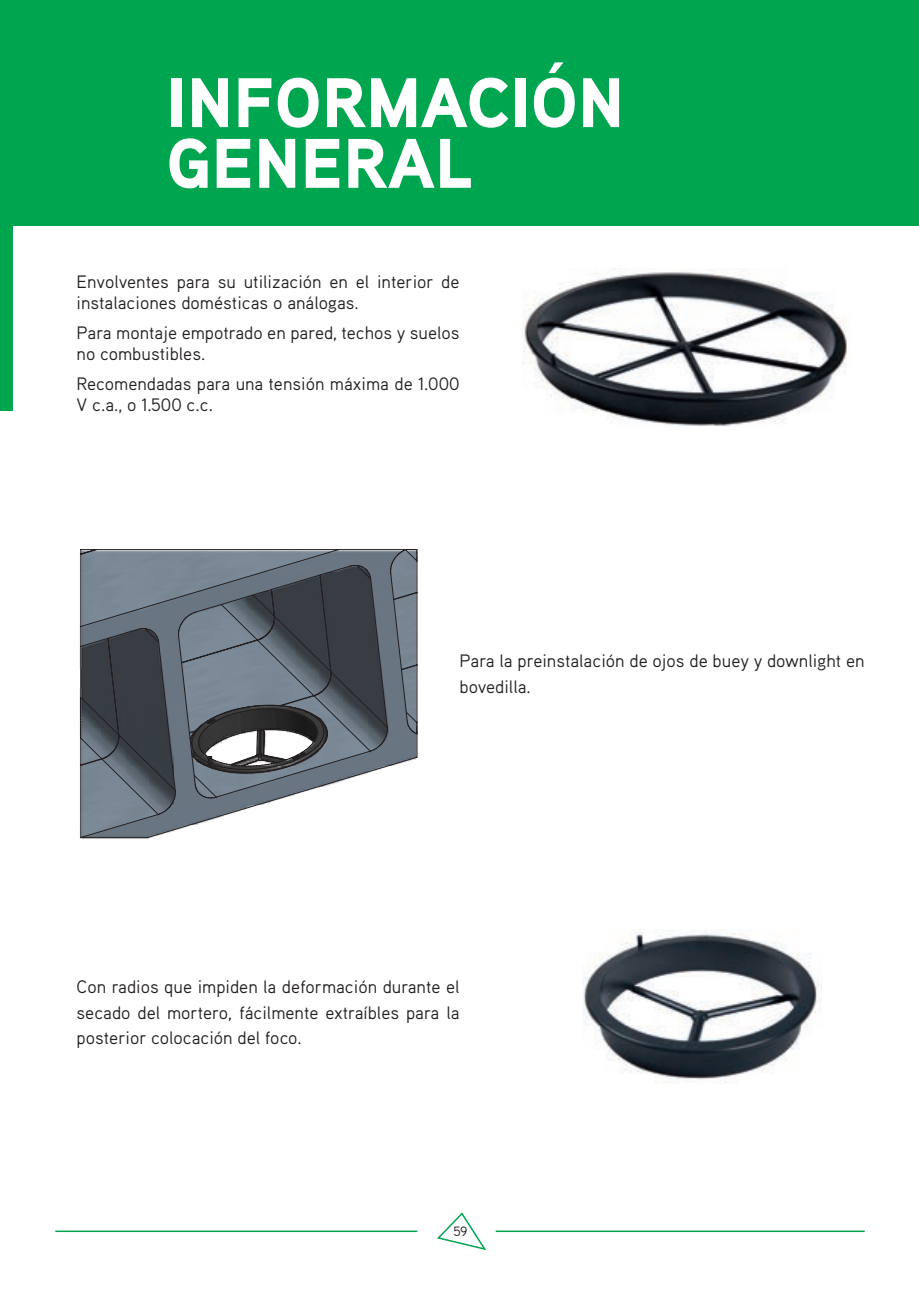
<style>
.page{position:relative;width:919px;height:1289px;background:#fff}
.page>*{position:absolute;margin:0;border:0;box-sizing:border-box;transform-origin:0 0}
.t1{font:900 70.05px/60.6px "Aaux Pro";letter-spacing:.01em;color:#fff}
.t2{font:18px/21px "Aaux Pro";color:#231f20}
.t3{font:13.5px "Aaux Pro";color:#231f20}
</style>
<div class="page">
<svg style="left:437px;top:1212px;width:49px;height:38px"></svg>
<hr style="left:55px;top:1230px;width:362px;height:1px;background:#00a54f">
<hr style="left:495px;top:1230px;width:369px;height:1px;background:#00a54f">
<div style="left:13px;top:0;width:905px;height:225px;background:#00a54f"></div>
<img style="left:522px;top:269px;width:325px;height:157px">
<img style="left:582px;top:929px;width:239px;height:154px">
<img style="left:79px;top:553px;width:22px;height:286px">
<img style="left:101px;top:837px;width:53px;height:2px">
<svg style="left:81px;top:814px;width:149px;height:23px"></svg>
<svg style="left:81px;top:759px;width:335px;height:55px"></svg>
<svg style="left:81px;top:549px;width:336px;height:210px"></svg>
<svg style="left:190px;top:705px;width:136px;height:67px"></svg>
<div style="left:0;top:0;width:13px;height:410px;background:#00a54f"></div>
<h1 class="t1" style="left:167px;top:70px;width:459px">INFORMACIÓN<br>GENERAL</h1>
<p class="t2" style="left:77px;top:271px;width:384px">Envolventes para su utilización en el interior de instalaciones domésticas o análogas.</p>
<p class="t2" style="left:77px;top:322px;width:384px">Para montaje empotrado en pared, techos y suelos no combustibles.</p>
<p class="t2" style="left:77px;top:372px;width:384px">Recomendadas para una tensión máxima de 1.000<br>V c.a., o 1.500 c.c.</p>
<p class="t2" style="left:459px;top:648px;width:406px;line-height:25.5px">Para la preinstalación de ojos de buey y downlight en bovedilla.</p>
<p class="t2" style="left:77px;top:973px;width:384px;line-height:25.5px;text-align:justify">Con radios que impiden la deformación durante el secado del mortero, fácilmente extraíbles para la posterior colocación del foco.</p>
<p class="t3" style="left:453px;top:1222px;width:15px">59</p>
</div>
